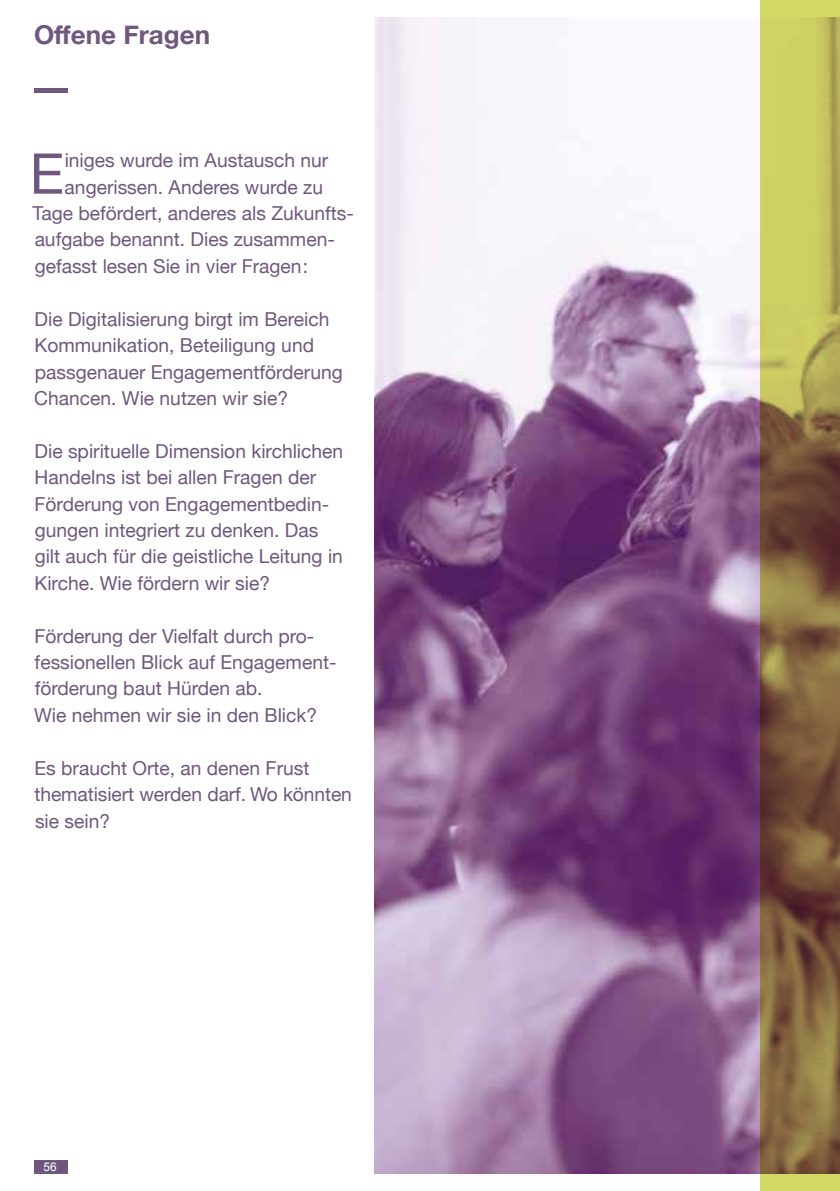
<style>
.page{position:relative;width:840px;height:1191px;background:#fff}
.page>*{position:absolute;margin:0;border:0;box-sizing:border-box;transform-origin:0 0}
.t1{font:56.2px "Helvetica Neue";color:#6f577e}
.t2{font:700 26px "Helvetica Neue";color:#6f577e}
.t3{font:19.2px/26.4px "Helvetica Neue";color:#6f577e}
.t4{font:12px "Arial";color:#fff}
</style>
<div class="page">
<div style="left:34px;top:1160px;width:34px;height:13px;background:#6f577e"></div>
<img style="left:374px;top:17px;width:386px;height:1157px">
<svg style="left:760px;top:0;width:79px;height:1191px;background:#968148"></svg>
<hr style="left:34px;top:88px;width:34px;height:4px;background:#6f577e">
<h2 class="t2" style="left:34px;top:14px;width:177px">Offene Fragen</h2>
<h1 class="t1" style="left:30px;top:133px;width:36px">E</h1>
<p class="t3" style="left:65px;top:148px;width:265px">iniges wurde im Austausch nur</p>
<p class="t3" style="left:65px;top:175px;width:260px">angerissen. Anderes wurde zu</p>
<p class="t3" style="left:33px;top:201px;width:323px">Tage befördert, anderes als Zukunfts-</p>
<p class="t3" style="left:35px;top:227px;width:301px">aufgabe benannt. Dies zusammen-</p>
<p class="t3" style="left:35px;top:254px;width:275px">gefasst lesen Sie in vier Fragen:</p>
<p class="t3" style="left:34px;top:307px;width:310px">Die Digitalisierung birgt im Bereich Kommunikation, Beteiligung und passgenauer Engagementförderung Chancen. Wie nutzen wir sie?</p>
<p class="t3" style="left:35px;top:439px;width:310px">Die spirituelle Dimension kirchlichen Handelns ist bei allen Fragen der Förderung von Engagementbedin&shy;gungen integriert zu denken. Das gilt auch für die geistliche Leitung in Kirche. Wie fördern wir sie?</p>
<p class="t3" style="left:34px;top:623px;width:304px">Förderung der Vielfalt durch pro&shy;fessionellen Blick auf Engagement&shy;förderung baut Hürden ab.<br>Wie nehmen wir sie in den Blick?</p>
<p class="t3" style="left:34px;top:755px;width:319px">Es braucht Orte, an denen Frust thematisiert werden darf. Wo könnten sie sein?</p>
<p class="t4" style="left:43px;top:1159px;width:15px">56</p>
</div>
